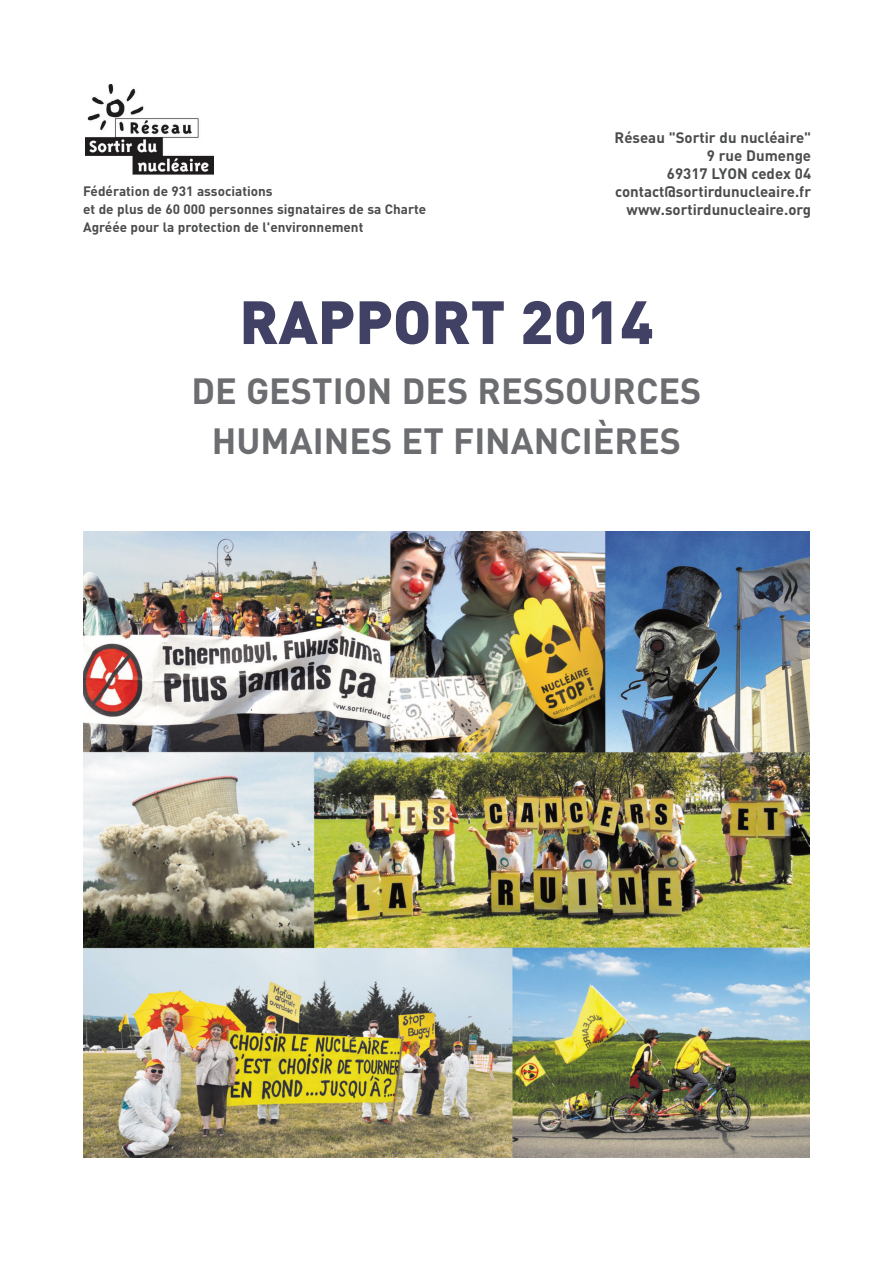
<style>
.page{position:relative;width:893px;height:1263px;background:#fff}
.page>*{position:absolute;margin:0;border:0;box-sizing:border-box;transform-origin:0 0}
.t1{font:900 60px "DIN Pro";color:#414165}
.t2{font:700 36px/49.5px "DIN Pro";color:#6c6d70;text-align:center}
.t3{font:700 15px/18px "DIN Pro";color:#4b4c4d;text-align:right}
.t4{font:700 13.5px/18px "DIN Pro";color:#4b4c4d}
</style>
<div class="page">
<img style="left:85px;top:85px;width:128px;height:90px">
<img style="left:83px;top:532px;width:726px;height:626px">
<p class="t4" style="left:83px;top:182px;width:345px">Fédération de 931 associations<br>et de plus de 60 000 personnes signataires de sa Charte<br>Agréée pour la protection de l'environnement</p>
<p class="t3" style="left:615px;top:128px;width:198px">Réseau "Sortir du nucléaire"<br>9 rue Dumenge<br>69317 LYON cedex 04 contact@sortirdunucleaire.fr www.sortirdunucleaire.org</p>
<h1 class="t1" style="left:239px;top:282px;width:416px">RAPPORT 2014</h1>
<h2 class="t2" style="left:192px;top:365px;width:511px">DE GESTION DES RESSOURCES<br>HUMAINES ET FINANCIÈRES</h2>
</div>
